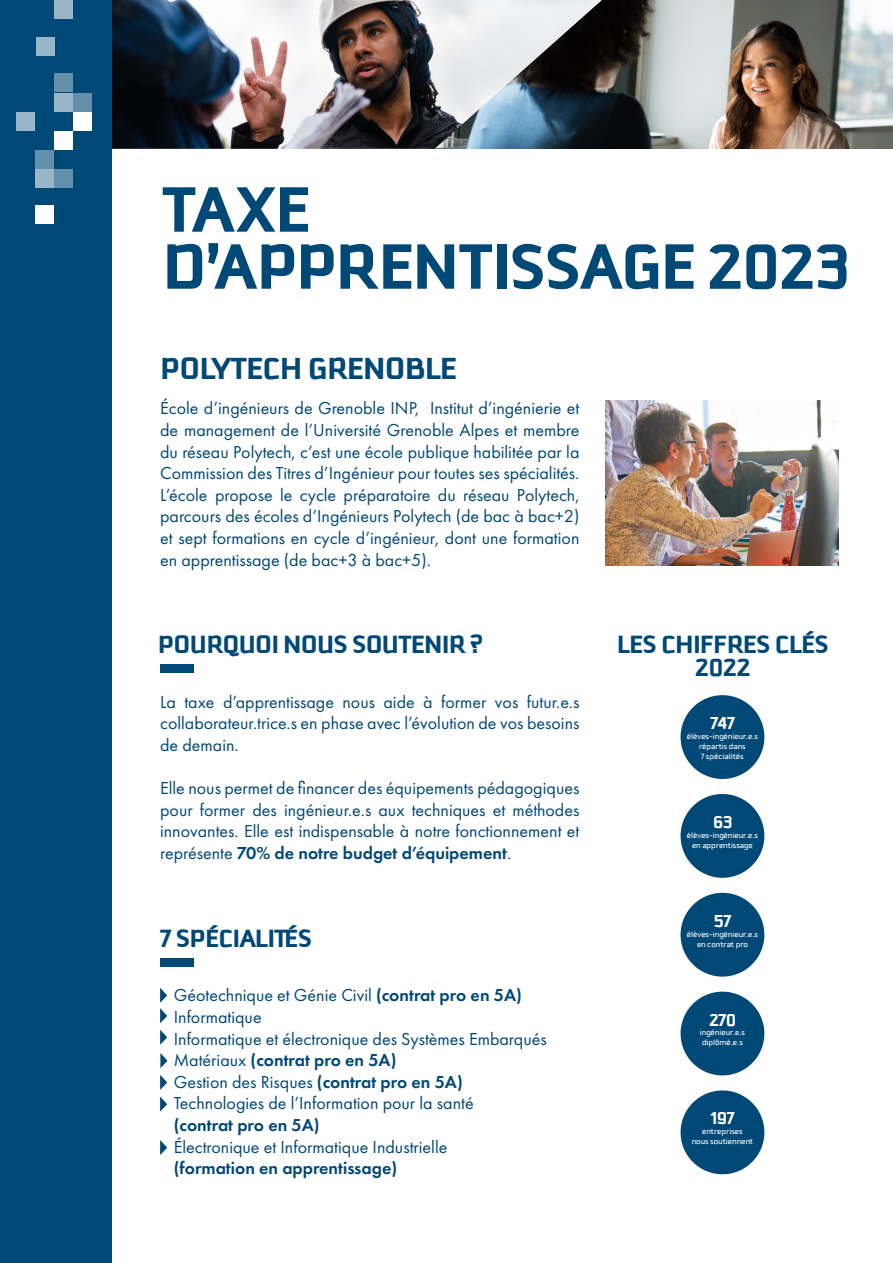
<style>
.page{position:relative;width:893px;height:1263px;background:#fff}
.page>*{position:absolute;margin:0;border:0;box-sizing:border-box;transform-origin:0 0}
.t1{font:700 69px/57px "Downtempo";letter-spacing:.005em;color:#004876}
.t2{font:700 33px "Downtempo";color:#004876}
.t3{font:700 27px/22.5px "Downtempo";color:#004876;text-align:center}
.t4{font:700 18.75px "Downtempo";color:#fff}
.t5{font:18px/21.6px "Futura PT";color:#004876;text-align:justify}
.t6{font:600 18px "Futura PT";color:#004876}
.t7{font:500 8.25px/9.9px "Downtempo";color:#fff;text-align:center}
.s1{font-weight:600}
</style>
<div class="page">
<div style="left:160px;top:664px;width:34px;height:9px;background:#004876"></div>
<img style="left:602px;top:0;width:291px;height:149px">
<img style="left:112px;top:0;width:490px;height:149px">
<div style="left:0;top:0;width:112px;height:1263px;background:#004876"></div>
<div style="left:54px;top:0;width:18px;height:18px;background:#99b5c8"></div>
<div style="left:54px;top:93px;width:18px;height:18px;background:#99b5c8"></div>
<div style="left:36px;top:37px;width:18px;height:19px;background:#99b5c8"></div>
<div style="left:54px;top:74px;width:18px;height:18px;background:#6590ac"></div>
<div style="left:73px;top:93px;width:19px;height:18px;background:#6590ac"></div>
<div style="left:73px;top:112px;width:19px;height:18px;background:#fff"></div>
<div style="left:54px;top:131px;width:18px;height:18px;background:#fff"></div>
<div style="left:36px;top:150px;width:18px;height:18px;background:#6590ac"></div>
<div style="left:36px;top:169px;width:18px;height:18px;background:#99b5c8"></div>
<div style="left:55px;top:169px;width:18px;height:18px;background:#6590ac"></div>
<div style="left:36px;top:206px;width:18px;height:18px;background:#fff"></div>
<div style="left:16px;top:112px;width:19px;height:18px;background:#99b5c8"></div>
<img style="left:606px;top:401px;width:233px;height:164px">
<div style="left:681px;top:695px;width:83px;height:84px;background:#004876;border-radius:50%"></div>
<div style="left:681px;top:893px;width:83px;height:83px;background:#004876;border-radius:50%"></div>
<div style="left:681px;top:1090px;width:83px;height:84px;background:#004876;border-radius:50%"></div>
<div style="left:681px;top:794px;width:83px;height:84px;background:#004876;border-radius:50%"></div>
<div style="left:681px;top:992px;width:83px;height:83px;background:#004876;border-radius:50%"></div>
<div style="left:160px;top:958px;width:34px;height:8px;background:#004876"></div>
<svg style="left:160px;top:988px;width:7px;height:35px"></svg>
<svg style="left:160px;top:1053px;width:7px;height:15px"></svg>
<svg style="left:160px;top:1030px;width:7px;height:15px"></svg>
<svg style="left:160px;top:1075px;width:7px;height:15px"></svg>
<svg style="left:160px;top:1096px;width:7px;height:15px"></svg>
<svg style="left:160px;top:1140px;width:7px;height:15px"></svg>
<h1 class="t1" style="left:162px;top:181px;width:689px">TAXE<br>D’APPRENTISSAGE 2023</h1>
<h2 class="t2" style="left:160px;top:350px;width:298px">POLYTECH GRENOBLE</h2>
<p class="t5" style="left:160px;top:397px;width:421px">École d’ingénieurs de Grenoble INP, Institut d’ingénierie et de management de l’Université Grenoble Alpes et membre du réseau Polytech, c’est une école publique habilitée par la Commission des Titres d’Ingénieur pour toutes ses spécialités.<br>L’école propose le cycle préparatoire du réseau Polytech, parcours des écoles d’Ingénieurs Polytech (de bac à bac+2) et sept formations en cycle d’ingénieur, dont une formation en apprentissage (de bac+3 à bac+5).</p>
<h3 class="t3" style="left:158px;top:634px;width:325px">POURQUOI NOUS SOUTENIR ?</h3>
<p class="t5" style="left:160px;top:691px;width:421px">La taxe d’apprentissage nous aide à former vos futur.e.s collaborateur.trice.s en phase avec l’évolution de vos besoins de demain.</p>
<p class="t5" style="left:160px;top:777px;width:421px">Elle nous permet de financer des équipements pédagogiques pour former des ingénieur.e.s aux techniques et méthodes innovantes. Elle est indispensable à notre fonctionnement et représente <span class="s1">70% de notre budget d’équipement</span>.</p>
<h3 class="t3" style="left:160px;top:927px;width:153px">7 SPÉCIALITÉS</h3>
<p class="t5" style="left:174px;top:984px;width:374px;text-align:left">Géotechnique et Génie Civil <span class="s1">(contrat pro en 5A)<br></span>Informatique<br>Informatique et électronique des Systèmes Embarqués Matériaux <span class="s1">(contrat pro en 5A)<br></span>Gestion des Risques <span class="s1">(contrat pro en 5A)<br></span>Technologies de l’Information pour la santé</p>
<p class="t6" style="left:174px;top:1114px;width:147px">(contrat pro en 5A)</p>
<p class="t5" style="left:174px;top:1136px;width:275px">Électronique et Informatique Industrielle</p>
<p class="t6" style="left:174px;top:1157px;width:225px">(formation en apprentissage)</p>
<h3 class="t3" style="left:617px;top:633px;width:213px">LES CHIFFRES CLÉS<br>2022</h3>
<p class="t4" style="left:710px;top:712px;width:25px">747</p>
<p class="t7" style="left:687px;top:731px;width:73px">élèves-ingénieur.e.s répartis dans<br>7 spécialités</p>
<p class="t4" style="left:713px;top:811px;width:21px">63</p>
<p class="t7" style="left:687px;top:830px;width:73px">élèves-ingénieur.e.s en apprentissage</p>
<p class="t4" style="left:714px;top:910px;width:18px">57</p>
<p class="t7" style="left:687px;top:929px;width:73px">élèves-ingénieur.e.s en contrat pro</p>
<p class="t4" style="left:709px;top:1009px;width:28px">270</p>
<p class="t7" style="left:700px;top:1028px;width:47px;text-align:left">ingénieur.e.s diplômé.e.s</p>
<p class="t4" style="left:710px;top:1108px;width:25px">197</p>
<p class="t7" style="left:692px;top:1127px;width:63px">entreprises<br>nous soutiennent</p>
</div>
